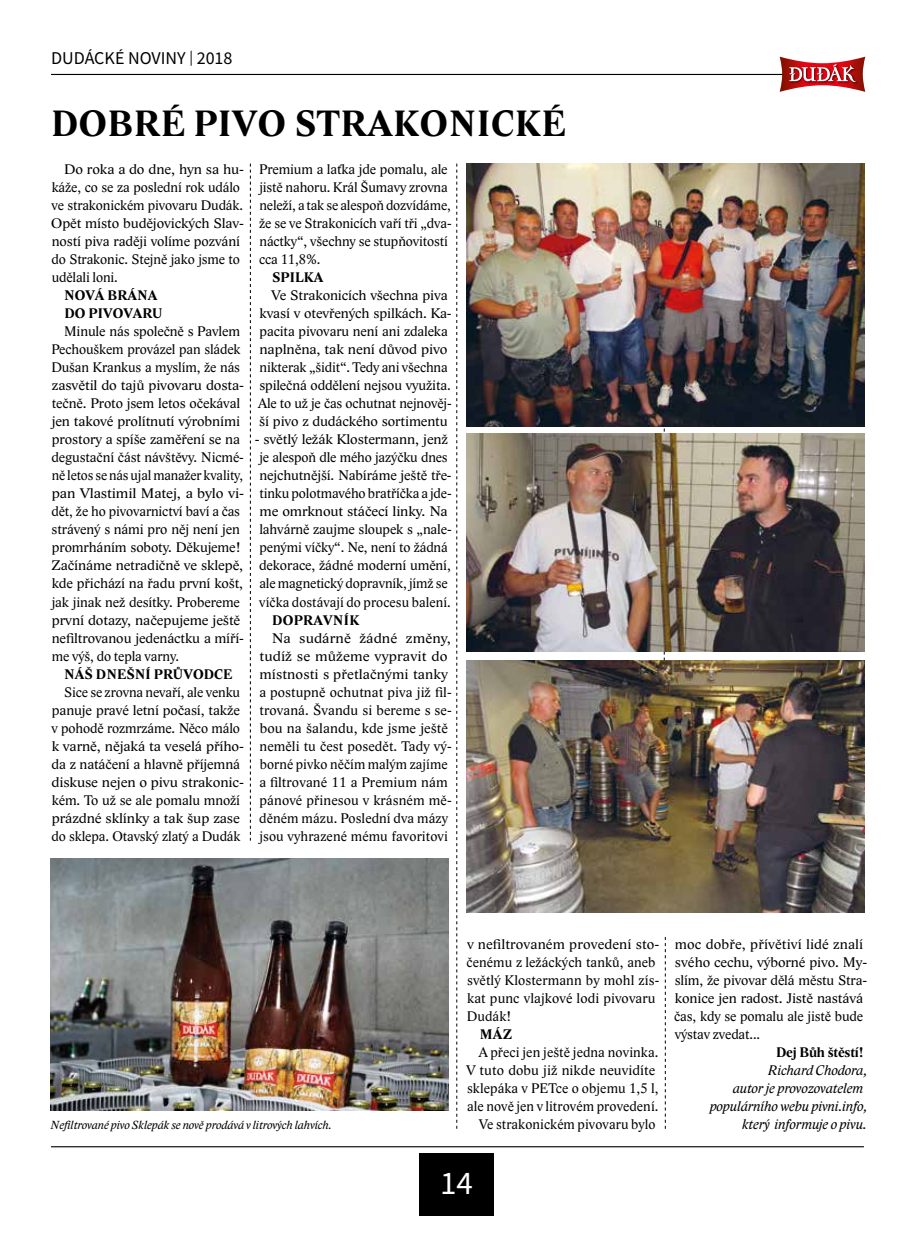
<style>
.page{position:relative;width:915px;height:1234px;background:#fff}
.page>*{position:absolute;margin:0;border:0;box-sizing:border-box;transform-origin:0 0}
.t1{font:700 37.5px "Lido STF";letter-spacing:.015em;color:#000}
.t2{font:33px "Source Sans Pro";color:#fff}
.t3{font:18px "Source Sans Pro";color:#000}
.t4{font:14.25px/18px "Lido STF";letter-spacing:-.005em;color:#000}
.t5{font:14.25px/18px "Lido STF";letter-spacing:-.005em;color:#000;scale:1.1 1}
.t6{font:14.25px/18px "Lido STF";letter-spacing:-.005em;color:#000;text-align:center;scale:1.06 1}
.t7{font:14.25px/18px "Lido STF";letter-spacing:-.005em;color:#000;scale:1.07 1}
.t8{font:14.25px/18px "Lido STF";letter-spacing:-.005em;color:#000;scale:1.05 1}
.t9{font:14.25px/18px "Lido STF";letter-spacing:-.005em;color:#000;scale:1.08 1}
.t10{font:italic 14.25px/18px "Lido STF";letter-spacing:-.005em;color:#000;text-align:right}
.t11{font:700 14.25px/18px "Lido STF";letter-spacing:.01em;color:#000}
.t12{font:italic 12px "Lido STF";letter-spacing:-.005em;color:#000}
.s1{font-size:15px}
</style>
<div class="page">
<hr style="left:51px;top:1145px;width:812px;height:1px;background:#000">
<div style="left:418px;top:1152px;width:75px;height:62px;background:#000"></div>
<hr style="left:51px;top:74px;width:800px;height:1px;background:#000">
<svg style="left:779px;top:57px;width:86px;height:35px"></svg>
<svg style="left:456px;top:163px;width:1px;height:965px"></svg>
<svg style="left:663px;top:426px;width:1px;height:234px"></svg>
<svg style="left:250px;top:163px;width:1px;height:677px"></svg>
<svg style="left:664px;top:937px;width:1px;height:191px"></svg>
<img style="left:466px;top:434px;width:397px;height:217px">
<img style="left:466px;top:163px;width:397px;height:263px">
<img style="left:51px;top:858px;width:397px;height:252px">
<img style="left:466px;top:660px;width:398px;height:252px">
<p class="t3" style="left:51px;top:47px;width:183px">DUDÁCKÉ NOVINY <span class="s1">|</span> 2018</p>
<h1 class="t1" style="left:51px;top:100px;width:516px">DOBRÉ PIVO STRAKONICKÉ</h1>
<p class="t9" style="left:51px;top:160px;width:180px;text-indent:13px">Do roka a do dne, hyn sa hu&shy;káže, co se za poslední rok událo ve strakonickém pivovaru Dudák.<br>Opět místo budějovických Slav&shy;ností piva raději volíme pozvání do Strakonic. Stejně jako jsme to udělali loni.</p>
<p class="t11" style="left:64px;top:287px;width:100px">NOVÁ BRÁNA<br>DO PIVOVARU</p>
<p class="t4" style="left:51px;top:322px;width:194px;text-indent:13px">Minule nás společně s Pavlem<br>Pechouškem provázel pan sládek<br>Dušan Krankus a myslím, že nás zasvětil do tajů pivovaru dosta&shy;tečně. Proto jsem letos očekával jen takové prolítnutí výrobními prostory a spíše zaměření se na degustační část návštěvy. Nicmé&shy;ně letos se nás ujal manažer kvality, pan Vlastimil Matej, a bylo vi&shy;dět, že ho pivovarnictví baví a čas strávený s námi pro něj není jen promrháním soboty. Děkujeme!<br>Začínáme netradičně ve sklepě, kde přichází na řadu první košt, jak jinak než desítky. Probereme první dotazy, načepujeme ještě nefiltrovanou jedenáctku a míří&shy;me výš, do tepla varny.</p>
<p class="t11" style="left:64px;top:665px;width:170px">NÁŠ DNEŠNÍ PRŮVODCE</p>
<p class="t4" style="left:51px;top:682px;width:194px;text-align:center">Sice se zrovna nevaří, ale venku panuje pravé letní počasí, takže v pohodě rozmrzáme. Něco málo k varně, nějaká ta veselá přího&shy;da z natáčení a hlavně příjemná diskuse nejen o pivu strakonic&shy;kém. To už se ale pomalu množí prázdné sklínky a tak šup zase do sklepa. Otavský zlatý a Dudák</p>
<p class="t4" style="left:259px;top:160px;width:194px">Premium a laťka jde pomalu, ale jistě nahoru. Král Šumavy zrovna neleží, a tak se alespoň dozvídáme, že se ve Strakonicích vaří tři „dva&shy;náctky“, všechny se stupňovitostí cca 11,8%.</p>
<p class="t11" style="left:272px;top:269px;width:53px">SPILKA</p>
<p class="t8" style="left:258px;top:286px;width:186px;text-indent:13px">Ve Strakonicích všechna piva kvasí v otevřených spilkách. Ka&shy;pacita pivovaru není ani zdaleka naplněna, tak není důvod pivo nikterak „šidit“. Tedy ani všechna spilečná oddělení nejsou využita.<br>Ale to už je čas ochutnat nejnověj&shy;ší pivo z dudáckého sortimentu</p>
<p class="t6" style="left:255px;top:430px;width:187px">- světlý ležák Klostermann, jenž je alespoň dle mého jazýčku dnes nejchutnější. Nabíráme ještě tře&shy;tinku polotmavého bratříčka a jde&shy;me omrknout stáčecí linky. Na lahvárně zaujme sloupek s „nale&shy;penými víčky“. Ne, není to žádná dekorace, žádné moderní umění, ale magnetický dopravník, jímž se víčka dostávají do procesu balení.</p>
<p class="t11" style="left:272px;top:611px;width:89px">DOPRAVNÍK</p>
<p class="t5" style="left:259px;top:628px;width:176px;text-indent:13px">Na sudárně žádné změny, tudíž se můžeme vypravit do místnosti s přetlačnými tanky a postupně ochutnat piva již fil&shy;trovaná. Švandu si bereme s se&shy;bou na šalandu, kde jsme ještě neměli tu čest posedět. Tady vý&shy;borné pivko něčím malým zajíme a filtrované 11 a Premium nám pánové přinesou v krásném mě&shy;děném mázu. Poslední dva mázy jsou vyhrazené mému favoritovi</p>
<p class="t7" style="left:466px;top:934px;width:182px">v nefiltrovaném provedení sto&shy;čenému z ležáckých tanků, aneb světlý Klostermann by mohl zís&shy;kat punc vlajkové lodi pivovaru<br>Dudák!</p>
<p class="t11" style="left:479px;top:1025px;width:34px">MÁZ</p>
<p class="t4" style="left:466px;top:1042px;width:193px;text-align:right">A přeci jen ještě jedna novinka.<br>V tuto dobu již nikde neuvidíte sklepáka v PETce o objemu 1,5 l, ale nově jen v litrovém provedení.<br>Ve strakonickém pivovaru bylo</p>
<p class="t7" style="left:674px;top:934px;width:182px">moc dobře, přívětiví lidé znalí svého cechu, výborné pivo. My&shy;slím, že pivovar dělá městu Stra&shy;konice jen radost. Jistě nastává čas, kdy se pomalu ale jistě bude výstav zvedat...</p>
<p class="t11" style="left:775px;top:1043px;width:89px">Dej Bůh štěstí!</p>
<p class="t10" style="left:709px;top:1060px;width:159px">Richard Chodora,<br>autor je provozovatelem populárního webu pivni.info,</p>
<p class="t12" style="left:51px;top:1117px;width:282px">Nefiltrované pivo Sklepák se nově prodává v litrových lahvích.</p>
<p class="t10" style="left:741px;top:1114px;width:126px">který informuje o pivu.</p>
<h2 class="t2" style="left:440px;top:1161px;width:34px">14</h2>
</div>
